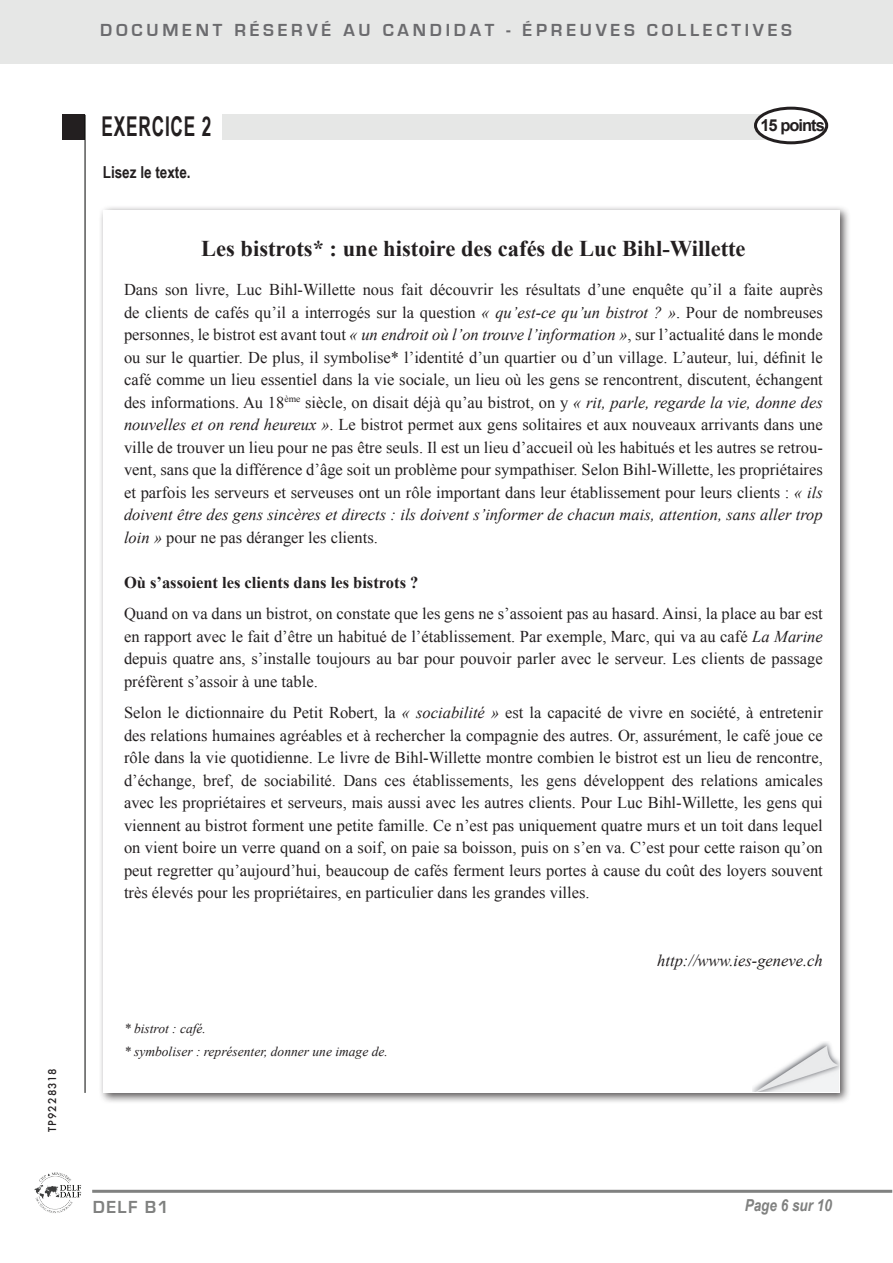
<style>
.page{position:relative;width:893px;height:1263px;background:#fff}
.page>*{position:absolute;margin:0;border:0;box-sizing:border-box;transform-origin:0 0}
.t1{font:700 27.3px "Arial Narrow";letter-spacing:.04em;color:#231f20;scale:.77 1}
.t2{font:700 22.5px "Times New Roman";color:#231f20}
.t3{font:700 18px "Eurostile";letter-spacing:.21em;color:#6b6b6e}
.t4{font:700 18px "Eurostile";letter-spacing:.08em;color:#808180}
.t5{font:16.5px/22.5px "Times New Roman";color:#231f20;text-align:justify}
.t6{font:700 16.5px "Times New Roman";color:#231f20}
.t7{font:italic 16.5px "Times New Roman";color:#231f20}
.t8{font:700 16.5px "Arial Narrow";color:#231f20}
.t9{font:italic 700 16.5px "Arial Narrow";color:#808180}
.t10{font:700 16.5px "Arial";letter-spacing:-.06em;color:#231f20}
.t11{font:italic 13.5px/22.5px "Times New Roman";color:#231f20}
.t12{font:500 10.5px "Futura";letter-spacing:.11em;color:#231f20}
.s1{font-style:italic}
</style>
<div class="page">
<div style="left:0;top:0;width:893px;height:63px;background:#e6e7e6"></div>
<hr style="left:92px;top:1190px;width:800px;height:3px;background:#808180">
<div style="left:62px;top:114px;width:22px;height:26px;background:#231f20"></div>
<div style="left:223px;top:114px;width:564px;height:26px;background:#e6e7e6"></div>
<div style="left:755px;top:108px;width:72px;height:35px;background:#fff;border-radius:50%"></div>
<div style="left:754px;top:107px;width:74px;height:37px;border:3px solid #231f20;border-radius:50%"></div>
<hr style="left:85px;top:115px;width:1px;height:978px;background:#040503">
<div style="left:98px;top:205px;width:754px;height:899px;background:#231f20;opacity:.75"></div>
<div style="left:103px;top:210px;width:737px;height:883px;background:#fff"></div>
<img style="left:753px;top:1042px;width:86px;height:50px">
<img style="left:34px;top:1172px;width:48px;height:41px">
<p class="t12" style="left:45px;top:1132px;width:65px;rotate:-90deg">TP9228318</p>
<p class="t3" style="left:100px;top:20px;width:693px">DOCUMENT RÉSERVÉ AU CANDIDAT - ÉPREUVES COLLECTIVES</p>
<h1 class="t1" style="left:101px;top:106px;width:144px">EXERCICE 2</h1>
<p class="t10" style="left:760px;top:114px;width:66px">15 points</p>
<p class="t8" style="left:103px;top:160px;width:89px">Lisez le texte.</p>
<h2 class="t2" style="left:201px;top:233px;width:546px">Les bistrots* : une histoire des cafés de Luc Bihl-Willette</h2>
<p class="t5" style="left:124px;top:278px;width:700px">Dans son livre, Luc Bihl-Willette nous fait découvrir les résultats d’une enquête qu’il a faite auprès de clients de cafés qu’il a interrogés sur la question <span class="s1">« qu’est-ce qu’un bistrot ? »</span>. Pour de nombreuses personnes, le bistrot est avant tout <span class="s1">« un endroit où l’on trouve l’information »</span>, sur l’actualité dans le monde ou sur le quartier. De plus, il symbolise* l’identité d’un quartier ou d’un village. L’auteur, lui, définit le café comme un lieu essentiel dans la vie sociale, un lieu où les gens se rencontrent, discutent, échangent des informations. Au 18<sup>ème</sup> siècle, on disait déjà qu’au bistrot, on y <span class="s1">« rit, parle, regarde la vie, donne des nouvelles et on rend heureux »</span>. Le bistrot permet aux gens solitaires et aux nouveaux arrivants dans une ville de trouver un lieu pour ne pas être seuls. Il est un lieu d’accueil où les habitués et les autres se retrou&shy;vent, sans que la différence d’âge soit un problème pour sympathiser. Selon Bihl-Willette, les propriétaires et parfois les serveurs et serveuses ont un rôle important dans leur établissement pour leurs clients : <span class="s1">« ils doivent être des gens sincères et directs : ils doivent s’informer de chacun mais, attention, sans aller trop loin »</span> pour ne pas déranger les clients.</p>
<p class="t6" style="left:124px;top:571px;width:296px">Où s’assoient les clients dans les bistrots ?</p>
<p class="t5" style="left:124px;top:602px;width:700px">Quand on va dans un bistrot, on constate que les gens ne s’assoient pas au hasard. Ainsi, la place au bar est en rapport avec le fait d’être un habitué de l’établissement. Par exemple, Marc, qui va au café <span class="s1">La Marine </span>depuis quatre ans, s’installe toujours au bar pour pouvoir parler avec le serveur. Les clients de passage préfèrent s’assoir à une table.</p>
<p class="t5" style="left:124px;top:701px;width:700px">Selon le dictionnaire du Petit Robert, la <span class="s1">« sociabilité »</span> est la capacité de vivre en société, à entretenir des relations humaines agréables et à rechercher la compagnie des autres. Or, assurément, le café joue ce rôle dans la vie quotidienne. Le livre de Bihl-Willette montre combien le bistrot est un lieu de rencontre, d’échange, bref, de sociabilité. Dans ces établissements, les gens développent des relations amicales avec les propriétaires et serveurs, mais aussi avec les autres clients. Pour Luc Bihl-Willette, les gens qui viennent au bistrot forment une petite famille. Ce n’est pas uniquement quatre murs et un toit dans lequel on vient boire un verre quand on a soif, on paie sa boisson, puis on s’en va. C’est pour cette raison qu’on peut regretter qu’aujourd’hui, beaucoup de cafés ferment leurs portes à cause du coût des loyers souvent très élevés pour les propriétaires, en particulier dans les grandes villes.</p>
<p class="t11" style="left:124px;top:1017px;width:265px">* bistrot : café.<br>* symboliser : représenter, donner une image de.</p>
<p class="t7" style="left:657px;top:949px;width:167px">http://www.ies-geneve.ch</p>
<p class="t4" style="left:93px;top:1197px;width:78px">DELF B1</p>
<p class="t9" style="left:745px;top:1192px;width:89px">Page 6 sur 10</p>
</div>
